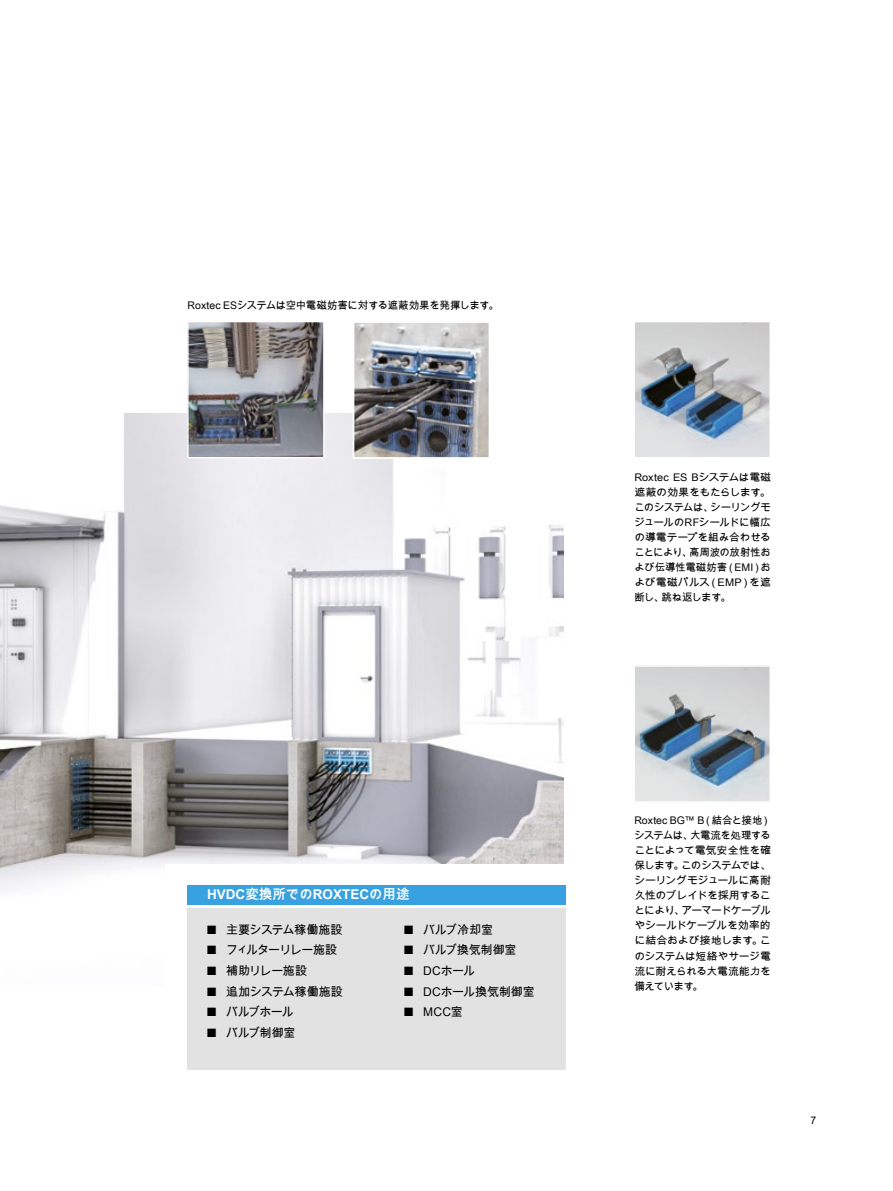
<style>
.page{position:relative;width:893px;height:1191px;background:#fff}
.page>*{position:absolute;margin:0;border:0;box-sizing:border-box;transform-origin:0 0}
.t1{font:700 13.5px "Arial Unicode MS";color:#fff}
.t2{font:12px "Arial Unicode MS";letter-spacing:-.02em;color:#000}
.t3{font:12px "Arial Unicode MS";letter-spacing:-.075em;color:#000}
.t4{font:12px "Arial Unicode MS";letter-spacing:-.04em;color:#000}
.t5{font:10.5px/15px "Arial Unicode MS";letter-spacing:-.025em;color:#000;text-align:justify}
.t6{font:10.5px/15px "Arial Unicode MS";letter-spacing:-.025em;color:#000;text-align:justify;scale:1.04 1}
</style>
<div class="page">
<img style="left:0;top:413px;width:563px;height:476px">
<div style="left:166px;top:864px;width:414px;height:167px;background:#fff"></div>
<img style="left:636px;top:324px;width:132px;height:131px">
<div style="left:633px;top:321px;width:138px;height:137px;border:2px solid #fff"></div>
<img style="left:356px;top:325px;width:130px;height:130px">
<div style="left:353px;top:322px;width:136px;height:136px;border:2px solid #fff"></div>
<div style="left:353px;top:321px;width:137px;height:138px;border:2px solid #fff"></div>
<img style="left:190px;top:324px;width:132px;height:131px">
<div style="left:187px;top:321px;width:138px;height:137px;border:2px solid #fff"></div>
<img style="left:636px;top:668px;width:132px;height:132px">
<div style="left:633px;top:665px;width:138px;height:138px;border:2px solid #fff"></div>
<div style="left:187px;top:884px;width:378px;height:20px;background:#38a1df"></div>
<div style="left:187px;top:908px;width:378px;height:162px;background:#e2e2e2"></div>
<p class="t5" style="left:188px;top:297px;width:313px">Roxtec ESシステムは空中電磁妨害に対する遮蔽効果を発揮します。</p>
<p class="t1" style="left:207px;top:884px;width:204px">HVDC変換所でのROXTECの用途</p>
<p class="t2" style="left:207px;top:920px;width:137px">■ 主要システム稼働施設</p>
<p class="t3" style="left:207px;top:941px;width:132px">■ フィルターリレー施設</p>
<p class="t4" style="left:207px;top:962px;width:101px">■ 補助リレー施設</p>
<p class="t2" style="left:207px;top:982px;width:137px">■ 追加システム稼働施設</p>
<p class="t2" style="left:207px;top:1003px;width:88px">■ バルブホール</p>
<p class="t2" style="left:207px;top:1024px;width:90px">■ バルブ制御室</p>
<p class="t2" style="left:404px;top:920px;width:90px">■ バルブ冷却室</p>
<p class="t2" style="left:404px;top:941px;width:114px">■ バルブ換気制御室</p>
<p class="t2" style="left:404px;top:962px;width:72px">■ DCホール</p>
<p class="t2" style="left:404px;top:982px;width:132px">■ DCホール換気制御室</p>
<p class="t2" style="left:404px;top:1003px;width:60px">■ MCC室</p>
<p class="t6" style="left:634px;top:469px;width:133px">Roxtec ES Bシステムは電磁遮蔽の効果をもたらします。このシステムは、シーリングモジュールのRFシールドに幅広の導電テープを組み合わせることにより、高周波の放射性および伝導性電磁妨害（EMI）および電磁パルス（EMP）を遮断し、跳ね返します。</p>
<p class="t5" style="left:634px;top:813px;width:138px">Roxtec BG™ B（結合と接地）システムは、大電流を処理することによって電気安全性を確保します。このシステムでは、シーリングモジュールに高耐久性のブレイドを採用することにより、アーマードケーブルやシールドケーブルを効率的に結合および接地します。このシステムは短絡やサージ電流に耐えられる大電流能力を備えています。</p>
<p class="t5" style="left:811px;top:1113px;width:7px">7</p>
</div>
